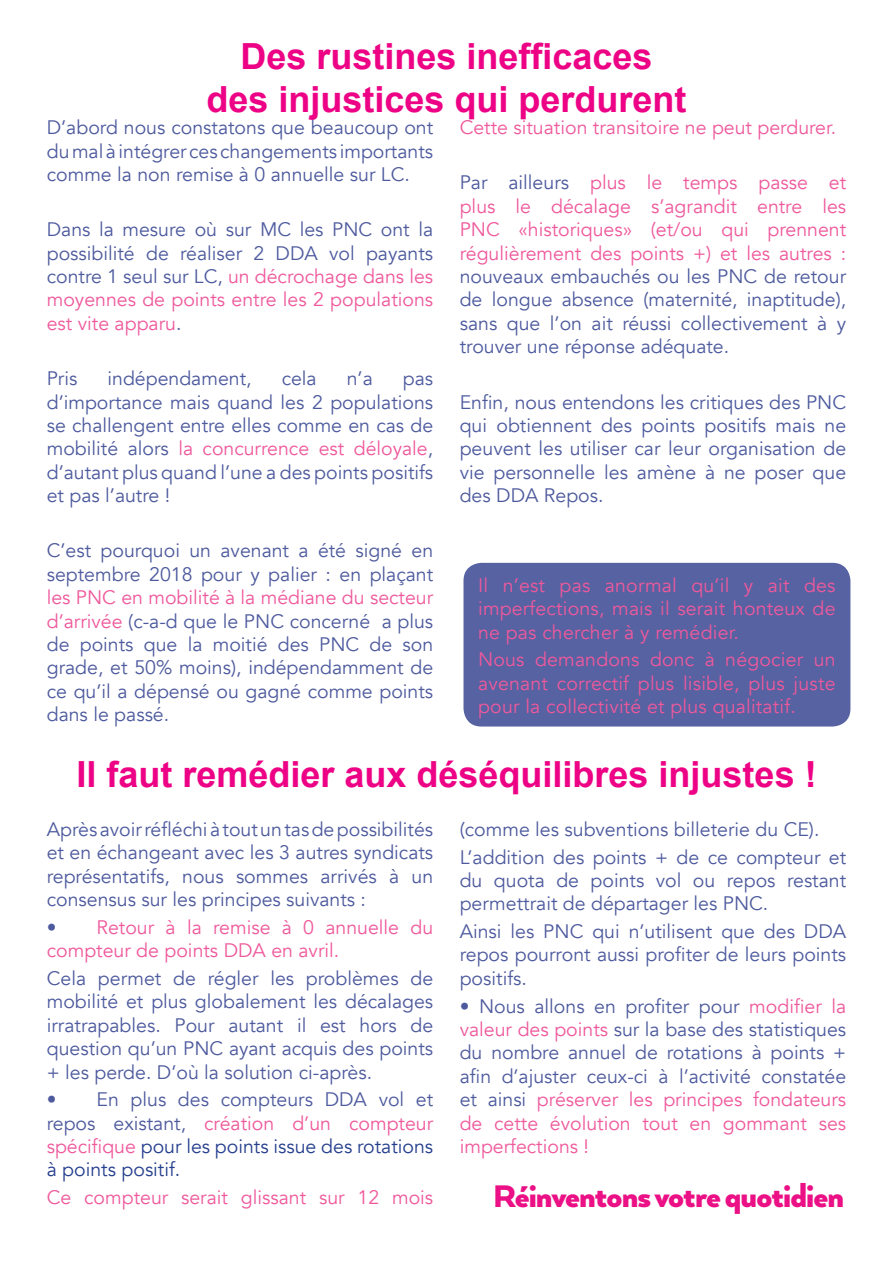
<style>
.page{position:relative;width:893px;height:1263px;background:#fff}
.page>*{position:absolute;margin:0;border:0;box-sizing:border-box;transform-origin:0 0}
.t1{font:700 36px/43.2px "Arial";color:#ed0286;text-align:center}
.t2{font:900 36px "Arquitecta";letter-spacing:-.025em;color:#eb1085}
.t3{font:19.5px/23.4px "Avenir";color:#4d5a9e;text-align:justify}
.t4{font:19.5px/23.4px "Avenir";color:#ef599c;text-align:justify}
.t5{font:19.5px/23.4px "Avenir";color:#253f8e;text-align:justify}
.s1{color:#4d5a9e}
.s2{color:#ef599c}
</style>
<div class="page">
<div style="left:463px;top:563px;width:387px;height:163px;background:#5662a2;border-radius:18px"></div>
<h1 class="t1" style="left:206px;top:36px;width:482px">Des rustines inefficaces des injustices qui perdurent</h1>
<p class="t3" style="left:47px;top:116px;width:388px">D’abord nous constatons que beaucoup ont du mal à intégrer ces changements importants comme la non remise à 0 annuelle sur LC.</p>
<p class="t4" style="left:460px;top:116px;width:378px">Cette situation transitoire ne peut perdurer.</p>
<p class="t4" style="left:460px;top:171px;width:388px"><span class="s1">Par ailleurs</span> plus le temps passe et plus le décalage s’agrandit entre les PNC «historiques» (et/ou qui prennent régulièrement des points +) et les autres :</p>
<p class="t3" style="left:460px;top:265px;width:388px">nouveaux embauchés ou les PNC de retour de longue absence (maternité, inaptitude), sans que l’on ait réussi collectivement à y trouver une réponse adéquate.</p>
<p class="t3" style="left:460px;top:390px;width:388px">Enfin, nous entendons les critiques des PNC qui obtiennent des points positifs mais ne peuvent les utiliser car leur organisation de vie personnelle les amène à ne poser que des DDA Repos.</p>
<p class="t3" style="left:47px;top:218px;width:388px">Dans la mesure où sur MC les PNC ont la possibilité de réaliser 2 DDA vol payants contre 1 seul sur LC, <span class="s2">un décrochage dans les moyennes de points entre les 2 populations est vite apparu</span>.</p>
<p class="t3" style="left:47px;top:367px;width:32px">Pris</p>
<p class="t3" style="left:107px;top:367px;width:146px">indépendament,</p>
<p class="t3" style="left:282px;top:367px;width:37px">cela</p>
<p class="t3" style="left:347px;top:367px;width:28px">n’a</p>
<p class="t3" style="left:47px;top:367px;width:388px;text-indent:356px">pas d’importance mais quand les 2 populations se challengent entre elles comme en cas de mobilité alors <span class="s2">la concurrence est déloyale</span>, d’autant plus quand l’une a des points positifs et pas l’autre !</p>
<p class="t3" style="left:47px;top:539px;width:388px">C’est pourquoi un avenant a été signé en septembre 2018 pour y palier : en plaçant</p>
<p class="t3" style="left:47px;top:586px;width:388px"><span class="s2">les PNC en mobilité à la médiane du secteur d’arrivée</span> (c-a-d que le PNC concerné a plus de points que la moitié des PNC de son grade, et 50% moins), indépendamment de ce qu’il a dépensé ou gagné comme points dans le passé.</p>
<p class="t4" style="left:478px;top:574px;width:359px">Il n’est pas anormal qu’il y ait des imperfections, mais il serait honteux de ne pas chercher à y remédier.</p>
<p class="t4" style="left:478px;top:648px;width:359px">Nous demandons donc à négocier un avenant correctif plus lisible, plus juste pour la collectivité et plus qualitatif.</p>
<h1 class="t1" style="left:76px;top:754px;width:742px">Il faut remédier aux déséquilibres injustes !</h1>
<p class="t3" style="left:47px;top:818px;width:388px">Après avoir réfléchi à tout un tas de possibilités et en échangeant avec les 3 autres syndicats représentatifs, nous sommes arrivés à un consensus sur les principes suivants :</p>
<p class="t4" style="left:47px;top:916px;width:388px"><span class="s1">•</span> Retour à la remise à 0 annuelle du compteur de points DDA en avril.</p>
<p class="t3" style="left:47px;top:967px;width:388px">Cela permet de régler les problèmes de mobilité et plus globalement les décalages irratrapables. Pour autant il est hors de question qu’un PNC ayant acquis des points + les perde. D’où la solution ci-après.</p>
<p class="t5" style="left:47px;top:1088px;width:388px"><span class="s1">• En plus des compteurs DDA vol et repos existant,</span> <span class="s2">création d’un compteur spécifique</span> pour les points issue des rotations à points positif.</p>
<p class="t4" style="left:47px;top:1186px;width:388px">Ce compteur serait glissant sur 12 mois</p>
<p class="t3" style="left:460px;top:816px;width:388px;line-height:27.6px">(comme les subventions billeterie du CE).<br>L’addition des points + de ce compteur et</p>
<p class="t3" style="left:460px;top:869px;width:388px">du quota de points vol ou repos restant permettrait de départager les PNC.</p>
<p class="t3" style="left:460px;top:920px;width:388px">Ainsi les PNC qui n’utilisent que des DDA repos pourront aussi profiter de leurs points positifs.</p>
<p class="t3" style="left:460px;top:994px;width:388px">• Nous allons en profiter pour <span class="s2">modifier la valeur des points</span> sur la base des statistiques du nombre annuel de rotations à points + afin d’ajuster ceux-ci à l’activité constatée et ainsi <span class="s2">préserver les principes fondateurs de cette évolution tout en gommant ses imperfections !</span></p>
<h1 class="t2" style="left:493px;top:1174px;width:352px">Réinventons votre quotidien</h1>
</div>
